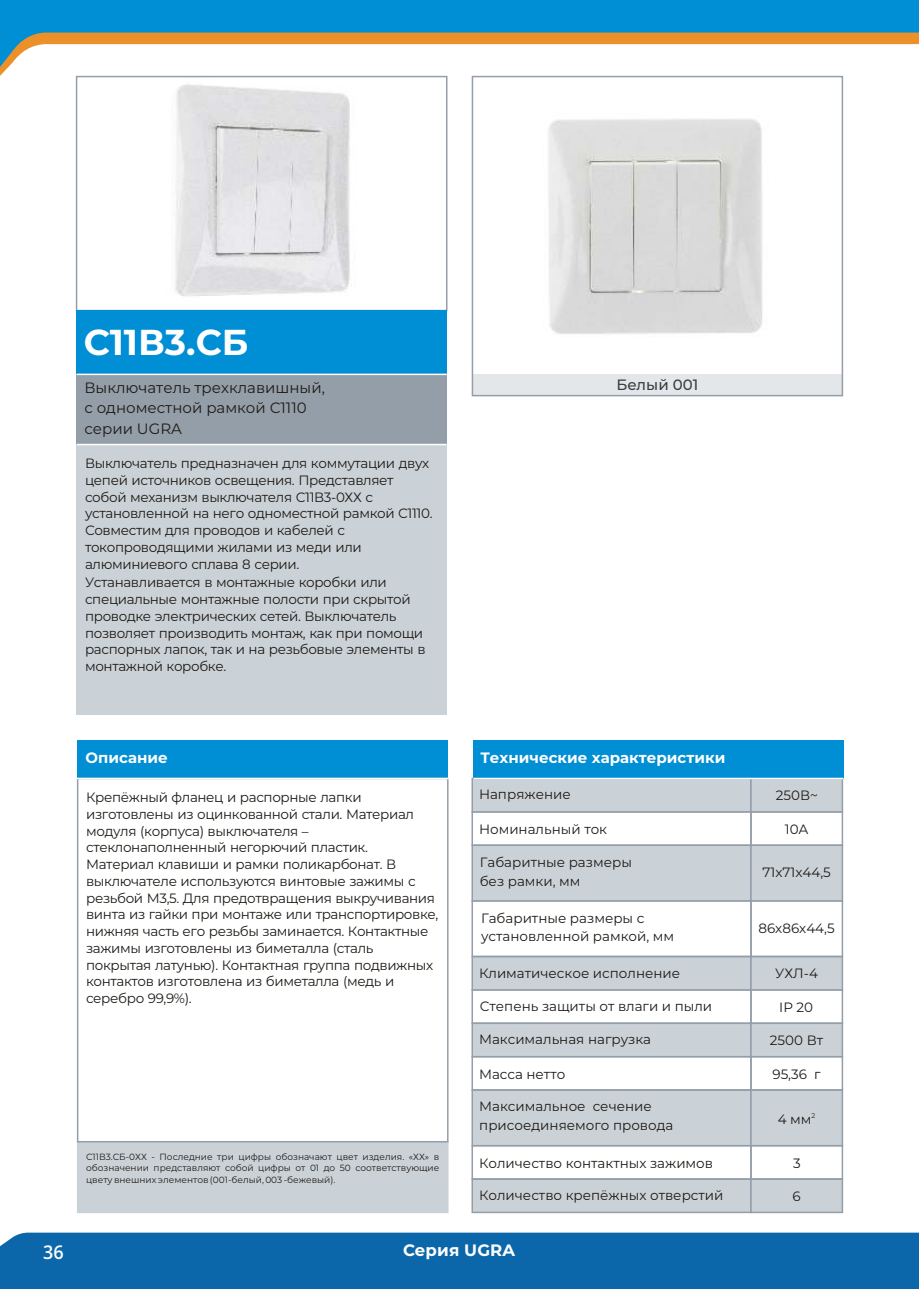
<style>
.page{position:relative;width:919px;height:1289px;background:#fff}
.page>*{position:absolute;margin:0;border:0;box-sizing:border-box;transform-origin:0 0}
.t1{font:700 36px "Montserrat";color:#fefefe}
.t2{font:600 18.9px "Open Sans";color:#fefefe;scale:.95 1}
.t3{font:700 16.5px "Montserrat";letter-spacing:.01em;color:#fefefe}
.t4{font:15px/20.7px "Montserrat";color:#1e1a16}
.t5{font:700 15px "Montserrat";color:#fefefe}
.t6{font:500 15px "Montserrat";color:#3d3d3d}
.t7{font:13.5px/16.8px "Montserrat";letter-spacing:-.025em;color:#1e1a16}
.t8{font:13.5px/18.6px "Montserrat";color:#1e1a16}
.t9{font:9px/11.1px "Montserrat";color:#1e1a16;text-align:justify}
.t10{font:6.75px "Montserrat";color:#1e1a16}
</style>
<div class="page">
<svg style="left:0;top:67px;width:843px;height:9px"></svg>
<svg style="left:0;top:0;width:918px;height:67px"></svg>
<div style="left:0;top:1232px;width:918px;height:56px;background:#0b66aa"></div>
<div style="left:76px;top:76px;width:371px;height:235px;border:2px solid #949ea8"></div>
<div style="left:77px;top:444px;width:369px;height:270px;background:#cbd2d7"></div>
<div style="left:77px;top:374px;width:369px;height:70px;background:#949ea8"></div>
<div style="left:77px;top:310px;width:369px;height:64px;background:#008ed4"></div>
<div style="left:471px;top:1178px;width:280px;height:35px;background:#cbd2d7;border:2px solid #949ea8"></div>
<div style="left:750px;top:1178px;width:93px;height:35px;background:#cbd2d7;border:2px solid #949ea8"></div>
<div style="left:471px;top:1144px;width:280px;height:35px;border:2px solid #949ea8"></div>
<div style="left:750px;top:1144px;width:93px;height:35px;border:2px solid #949ea8"></div>
<div style="left:471px;top:1089px;width:280px;height:57px;background:#cbd2d7;border:2px solid #949ea8"></div>
<div style="left:750px;top:1089px;width:93px;height:57px;background:#cbd2d7;border:2px solid #949ea8"></div>
<div style="left:471px;top:1055px;width:280px;height:35px;border:2px solid #949ea8"></div>
<div style="left:750px;top:1055px;width:93px;height:35px;border:2px solid #949ea8"></div>
<div style="left:471px;top:1022px;width:280px;height:35px;background:#cbd2d7;border:2px solid #949ea8"></div>
<div style="left:750px;top:1022px;width:93px;height:35px;background:#cbd2d7;border:2px solid #949ea8"></div>
<div style="left:471px;top:989px;width:280px;height:35px;border:2px solid #949ea8"></div>
<div style="left:750px;top:989px;width:93px;height:35px;border:2px solid #949ea8"></div>
<div style="left:471px;top:955px;width:280px;height:35px;background:#cbd2d7;border:2px solid #949ea8"></div>
<div style="left:750px;top:955px;width:93px;height:35px;background:#cbd2d7;border:2px solid #949ea8"></div>
<div style="left:471px;top:900px;width:280px;height:57px;border:2px solid #949ea8"></div>
<div style="left:750px;top:900px;width:93px;height:57px;border:2px solid #949ea8"></div>
<div style="left:471px;top:844px;width:280px;height:57px;background:#cbd2d7;border:2px solid #949ea8"></div>
<div style="left:750px;top:844px;width:93px;height:57px;background:#cbd2d7;border:2px solid #949ea8"></div>
<div style="left:471px;top:811px;width:280px;height:35px;border:2px solid #949ea8"></div>
<div style="left:750px;top:811px;width:93px;height:35px;border:2px solid #949ea8"></div>
<div style="left:471px;top:777px;width:280px;height:35px;background:#cbd2d7;border:2px solid #949ea8"></div>
<div style="left:750px;top:777px;width:93px;height:35px;background:#cbd2d7;border:2px solid #949ea8"></div>
<hr style="left:77px;top:373px;width:369px;height:2px;background:#fefefe">
<hr style="left:77px;top:444px;width:369px;height:1px;background:#fefefe">
<div style="left:77px;top:1140px;width:371px;height:73px;background:#cbd2d7;border:2px solid #cbd2d7"></div>
<div style="left:473px;top:740px;width:370px;height:38px;background:#008ed4"></div>
<div style="left:78px;top:740px;width:370px;height:38px;background:#008ed4"></div>
<div style="left:77px;top:777px;width:371px;height:365px;border:2px solid #949ea8"></div>
<hr style="left:473px;top:777px;width:370px;height:2px;background:#fefefe">
<hr style="left:77px;top:777px;width:372px;height:2px;background:#fefefe">
<div style="left:472px;top:374px;width:370px;height:21px;background:#e4e7ea"></div>
<div style="left:471px;top:76px;width:372px;height:320px;border:2px solid #949ea8"></div>
<img style="left:548px;top:119px;width:215px;height:215px">
<img style="left:175px;top:84px;width:175px;height:212px">
<h1 class="t1" style="left:84px;top:320px;width:166px">С11В3.СБ</h1>
<p class="t4" style="left:84px;top:377px;width:242px">Выключатель трехклавишный, с одноместной рамкой С1110 серии UGRA</p>
<p class="t7" style="left:85px;top:455px;width:349px">Выключатель предназначен для коммутации двух цепей источников освещения. Представляет собой механизм выключателя С11В3-0ХХ с установленной на него одноместной рамкой С1110.<br>Совместим для проводов и кабелей с токопроводящими жилами из меди или алюминиевого сплава 8 серии.</p>
<p class="t7" style="left:85px;top:574px;width:342px">Устанавливается в монтажные коробки или специальные монтажные полости при скрытой проводке электрических сетей. Выключатель позволяет производить монтаж, как при помощи распорных лапок, так и на резьбовые элементы в монтажной коробке.</p>
<p class="t6" style="left:616px;top:376px;width:83px">Белый 001</p>
<p class="t5" style="left:86px;top:748px;width:84px">Описание</p>
<p class="t5" style="left:480px;top:748px;width:246px">Технические характеристики</p>
<p class="t7" style="left:86px;top:788px;width:354px">Крепёжный фланец и распорные лапки изготовлены из оцинкованной стали. Материал модуля (корпуса) выключателя – стеклонаполненный негорючий пластик.<br>Материал клавиши и рамки поликарбонат. В выключателе используются винтовые зажимы с резьбой М3,5. Для предотвращения выкручивания винта из гайки при монтаже или транспортировке, нижняя часть его резьбы заминается. Контактные зажимы изготовлены из биметалла (сталь покрытая латунью). Контактная группа подвижных контактов изготовлена из биметалла (медь и серебро 99,9%).</p>
<p class="t8" style="left:479px;top:784px;width:93px">Напряжение</p>
<p class="t8" style="left:479px;top:819px;width:130px">Номинальный ток</p>
<p class="t8" style="left:479px;top:853px;width:154px">Габаритные размеры без рамки, мм</p>
<p class="t8" style="left:481px;top:908px;width:195px">Габаритные размеры с установленной рамкой, мм</p>
<p class="t8" style="left:479px;top:964px;width:203px">Климатическое исполнение</p>
<p class="t8" style="left:480px;top:996px;width:234px">Степень защиты от влаги и пыли</p>
<p class="t8" style="left:479px;top:1029px;width:174px">Максимальная нагрузка</p>
<p class="t8" style="left:479px;top:1064px;width:88px">Масса нетто</p>
<p class="t8" style="left:479px;top:1097px;width:196px">Максимальное сечение присоединяемого провода</p>
<p class="t8" style="left:479px;top:1153px;width:235px">Количество контактных зажимов</p>
<p class="t8" style="left:479px;top:1185px;width:246px">Количество крепёжных отверстий</p>
<p class="t9" style="left:86px;top:1151px;width:354px">С11В3.СБ-0ХХ - Последние три цифры обозначают цвет изделия. «ХХ» в обозначении представляют собой цифры от 01 до 50 соответствующие цвету внешних элементов (001-белый, 003 -бежевый).</p>
<h2 class="t2" style="left:43px;top:1244px;width:23px">36</h2>
<p class="t3" style="left:403px;top:1239px;width:114px">Серия UGRA</p>
<p class="t7" style="left:775px;top:787px;width:44px">250В~</p>
<p class="t7" style="left:784px;top:820px;width:25px">10А</p>
<p class="t8" style="left:762px;top:863px;width:70px">71х71х44,5</p>
<p class="t8" style="left:758px;top:918px;width:78px">86х86х44,5</p>
<p class="t7" style="left:775px;top:965px;width:44px">УХЛ-4</p>
<p class="t7" style="left:779px;top:998px;width:35px">IP 20</p>
<p class="t7" style="left:769px;top:1031px;width:55px">2500 Вт</p>
<p class="t7" style="left:772px;top:1065px;width:50px">95,36 г</p>
<p class="t10" style="left:811px;top:1110px;width:5px">2</p>
<p class="t7" style="left:777px;top:1110px;width:35px">4 мм</p>
<p class="t7" style="left:793px;top:1154px;width:9px">3</p>
<p class="t7" style="left:792px;top:1187px;width:10px">6</p>
</div>
